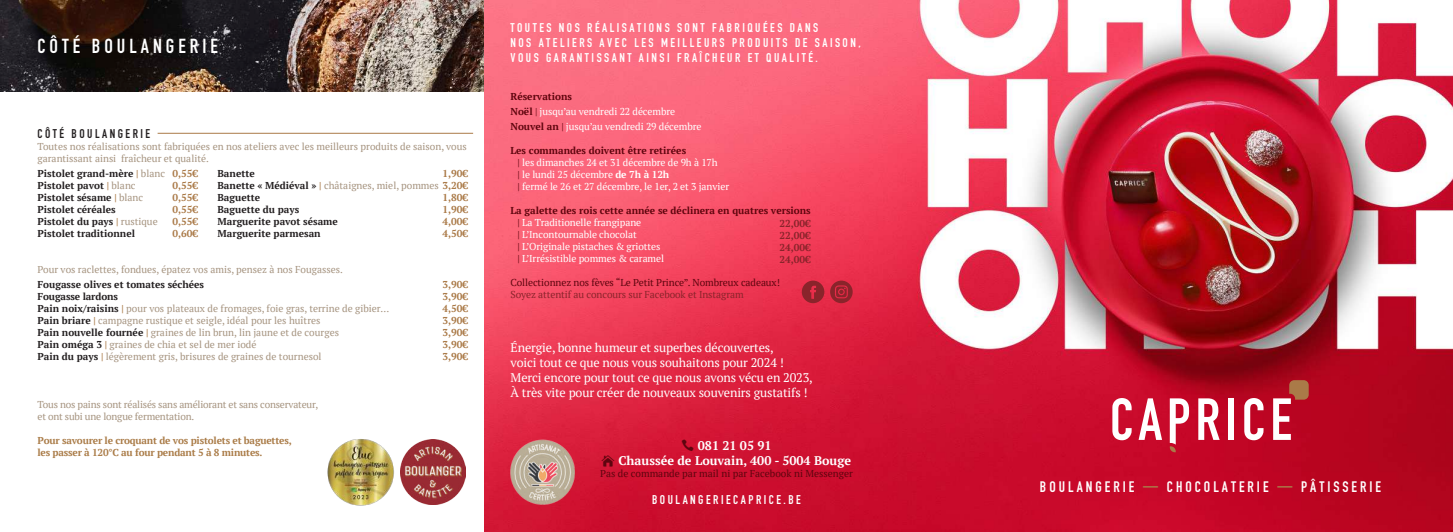
<style>
.page{position:relative;width:1453px;height:532px;background:#fff}
.page>*{position:absolute;margin:0;border:0;box-sizing:border-box;transform-origin:0 0}
.t1{font:700 20px "DIN Condensed";letter-spacing:.2em;color:#fff}
.t2{font:700 15px "DIN Condensed";letter-spacing:.2em;color:#fff}
.t3{font:12.5px/15px "PT Serif";letter-spacing:-.01em;color:#fff}
.t4{font:700 12.5px/15px "DIN Condensed";letter-spacing:.2em;color:#fff}
.t5{font:700 12.5px/15px "PT Serif";color:#fff;text-align:center}
.t6{font:700 12.5px "DIN Condensed";letter-spacing:.2em;color:#231f20}
.t7{font:10px/12px "PT Serif";color:#a69480}
.t8{font:10px/12px "PT Serif";letter-spacing:-.01em;color:#fff}
.t9{font:700 10px/12px "PT Serif";color:#231f20}
.t10{font:10px "PT Serif";letter-spacing:-.01em;color:#5e050f}
.t11{font:10px/12px "PT Serif";letter-spacing:-.02em;color:#a69480}
.t12{font:700 10px/12px "PT Serif";letter-spacing:-.02em;color:#aa7c48}
.t13{font:700 10px "PT Serif";color:#aa7a48}
.t14{font:10px "PT Serif";letter-spacing:-.01em;color:#8a242b}
.t15{font:700 10px/12px "PT Serif";color:#89242b;text-align:justify}
.s1{font-weight:700;color:#5f050e}
.s2{color:#5f050e}
.s3{font-weight:700}
.s4{color:#aa7a48}
.s5{font-weight:400;color:#a69480}
.s6{font-weight:700;color:#231f20}
.s7{font-weight:700;color:#aa7a48}
</style>
<div class="page">
<img style="left:0;top:0;width:484px;height:92px">
<img style="left:484px;top:0;width:969px;height:531px">
<hr style="left:158px;top:133px;width:315px;height:1px;background:#aa7a48">
<svg style="left:802px;top:280px;width:22px;height:23px"></svg>
<svg style="left:1112px;top:398px;width:19px;height:42px"></svg>
<svg style="left:1138px;top:398px;width:24px;height:42px"></svg>
<svg style="left:1198px;top:398px;width:21px;height:42px"></svg>
<div style="left:1228px;top:398px;width:6px;height:42px;background:#fff"></div>
<svg style="left:1244px;top:398px;width:19px;height:42px"></svg>
<svg style="left:1273px;top:380px;width:35px;height:60px"></svg>
<svg style="left:1170px;top:398px;width:19px;height:54px"></svg>
<svg style="left:830px;top:280px;width:23px;height:23px"></svg>
<img style="left:510px;top:439px;width:65px;height:65px">
<img style="left:400px;top:439px;width:65px;height:65px">
<img style="left:327px;top:439px;width:67px;height:67px">
<svg style="left:682px;top:439px;width:11px;height:12px"></svg>
<svg style="left:602px;top:455px;width:12px;height:11px"></svg>
<h1 class="t1" style="left:38px;top:32px;width:182px">CÔTÉ BOULANGERIE</h1>
<p class="t4" style="left:510px;top:20px;width:352px">TOUTES NOS RÉALISATIONS SONT FABRIQUÉES DANS<br>NOS ATELIERS AVEC LES MEILLEURS PRODUITS DE SAISON,<br>VOUS GARANTISSANT AINSI FRAÎCHEUR ET QUALITÉ.</p>
<p class="t8" style="left:510px;top:89px;width:193px;line-height:15px"><span class="s1">Réservations<br>Noël</span> <span class="s2">|</span> jusqu’au vendredi 22 décembre<br><span class="s1">Nouvel an</span> <span class="s2">|</span> jusqu’au vendredi 29 décembre</p>
<p class="t8" style="left:517px;top:144px;width:213px;text-indent:-7px"><span class="s1">Les commandes doivent être retirées<br></span><span class="s2">|</span> les dimanches 24 et 31 décembre de 9h à 17h<br><span class="s2">|</span> le lundi 25 décembre <span class="s3">de 7h à 12h<br></span><span class="s2">|</span> fermé le 26 et 27 décembre, le 1er, 2 et 3 janvier</p>
<p class="t8" style="left:517px;top:204px;width:295px;text-indent:-7px"><span class="s1">La galette des rois cette année se déclinera en quatres versions </span><span class="s2">|</span> La Traditionelle frangipane<br><span class="s2">|</span> L’Incontournable chocolat<br><span class="s2">|</span> L’Originale pistaches &amp; griottes<br><span class="s2">|</span> L’Irrésistible pommes &amp; caramel</p>
<p class="t10" style="left:510px;top:276px;width:271px">Collectionnez nos fèves “Le Petit Prince”. Nombreux cadeaux!</p>
<p class="t14" style="left:510px;top:288px;width:235px">Soyez attentif au concours sur Facebook et Instagram</p>
<p class="t6" style="left:38px;top:125px;width:114px">CÔTÉ BOULANGERIE</p>
<p class="t7" style="left:38px;top:140px;width:431px">Toutes nos réalisations sont fabriquées en nos ateliers avec les meilleurs produits de saison, vous garantissant ainsi fraîcheur et qualité.</p>
<p class="t9" style="left:38px;top:167px;width:162px">Pistolet grand-mère <span class="s4">|</span> <span class="s5">blanc</span> <span class="s4">0,55€<br></span>Pistolet pavot <span class="s4">|</span> <span class="s5">blanc</span></p>
<p class="t9" style="left:217px;top:167px;width:252px;text-align:justify;text-indent:225px"><span class="s4">1,90€ </span>Banette « Médiéval » <span class="s4">|</span> <span class="s5">châtaignes, miel, pommes</span> <span class="s4">3,20€ </span>Baguette</p>
<p class="t9" style="left:217px;top:167px;width:39px">Banette</p>
<p class="t13" style="left:173px;top:178px;width:27px">0,55€</p>
<p class="t9" style="left:38px;top:191px;width:107px">Pistolet sésame <span class="s4">|</span> <span class="s5">blanc</span></p>
<p class="t13" style="left:173px;top:190px;width:27px">0,55€</p>
<p class="t9" style="left:38px;top:203px;width:80px">Pistolet céréales</p>
<p class="t13" style="left:173px;top:202px;width:27px">0,55€</p>
<p class="t9" style="left:38px;top:215px;width:122px">Pistolet du pays <span class="s4">|</span> <span class="s5">rustique</span></p>
<p class="t13" style="left:173px;top:214px;width:27px">0,55€</p>
<p class="t9" style="left:38px;top:227px;width:99px">Pistolet traditionnel</p>
<p class="t13" style="left:173px;top:226px;width:27px">0,60€</p>
<p class="t7" style="left:38px;top:263px;width:307px">Pour vos raclettes, fondues, épatez vos amis, pensez à nos Fougasses.</p>
<p class="t9" style="left:38px;top:278px;width:168px">Fougasse olives et tomates séchées</p>
<p class="t13" style="left:443px;top:277px;width:27px">3,90€</p>
<p class="t9" style="left:38px;top:290px;width:82px">Fougasse lardons</p>
<p class="t13" style="left:443px;top:289px;width:27px">3,90€</p>
<p class="t7" style="left:38px;top:302px;width:353px"><span class="s6">Pain noix/raisins</span> <span class="s7">|</span> pour vos plateaux de fromages, foie gras, terrine de gibier…</p>
<p class="t13" style="left:443px;top:301px;width:27px">4,50€</p>
<p class="t7" style="left:38px;top:314px;width:285px"><span class="s6">Pain briare</span> <span class="s7">|</span> campagne rustique et seigle, idéal pour les huîtres</p>
<p class="t13" style="left:443px;top:313px;width:27px">3,90€</p>
<p class="t7" style="left:38px;top:326px;width:303px"><span class="s6">Pain nouvelle fournée</span> <span class="s7">|</span> graines de lin brun, lin jaune et de courges</p>
<p class="t13" style="left:443px;top:325px;width:27px">3,90€</p>
<p class="t7" style="left:38px;top:338px;width:220px"><span class="s6">Pain oméga 3</span> <span class="s7">|</span> graines de chia et sel de mer iodé</p>
<p class="t13" style="left:443px;top:337px;width:27px">3,90€</p>
<p class="t7" style="left:38px;top:350px;width:286px"><span class="s6">Pain du pays</span> <span class="s7">|</span> légèrement gris, brisures de graines de tournesol</p>
<p class="t13" style="left:443px;top:349px;width:27px">3,90€</p>
<p class="t11" style="left:38px;top:398px;width:282px">Tous nos pains sont réalisés sans améliorant et sans conservateur, et ont subi une longue fermentation.</p>
<p class="t12" style="left:38px;top:434px;width:256px">Pour savourer le croquant de vos pistolets et baguettes, les passer à 120°C au four pendant 5 à 8 minutes.</p>
<p class="t13" style="left:442px;top:190px;width:27px">1,80€</p>
<p class="t9" style="left:217px;top:203px;width:83px">Baguette du pays</p>
<p class="t13" style="left:442px;top:202px;width:27px">1,90€</p>
<p class="t9" style="left:217px;top:215px;width:122px">Marguerite pavot sésame</p>
<p class="t13" style="left:442px;top:214px;width:27px">4,00€</p>
<p class="t9" style="left:217px;top:227px;width:105px">Marguerite parmesan</p>
<p class="t13" style="left:442px;top:226px;width:27px">4,50€</p>
<p class="t15" style="left:779px;top:217px;width:33px">22,00€ 22,00€ 24,00€ 24,00€</p>
<p class="t3" style="left:511px;top:339px;width:304px">Énergie, bonne humeur et superbes découvertes,<br>voici tout ce que nous vous souhaitons pour 2024 !<br>Merci encore pour tout ce que nous avons vécu en 2023, À très vite pour créer de nouveaux souvenirs gustatifs !</p>
<p class="t5" style="left:618px;top:438px;width:234px">081 21 05 91<br>Chaussée de Louvain, 400 - 5004 Bouge</p>
<p class="t10" style="left:600px;top:467px;width:254px">Pas de commande par mail ni par Facebook ni Messenger</p>
<p class="t4" style="left:652px;top:492px;width:150px">BOULANGERIECAPRICE.BE</p>
<h2 class="t2" style="left:1040px;top:476px;width:343px">BOULANGERIE <span class="s4">—</span> CHOCOLATERIE <span class="s4">—</span> PÂTISSERIE</h2>
</div>
